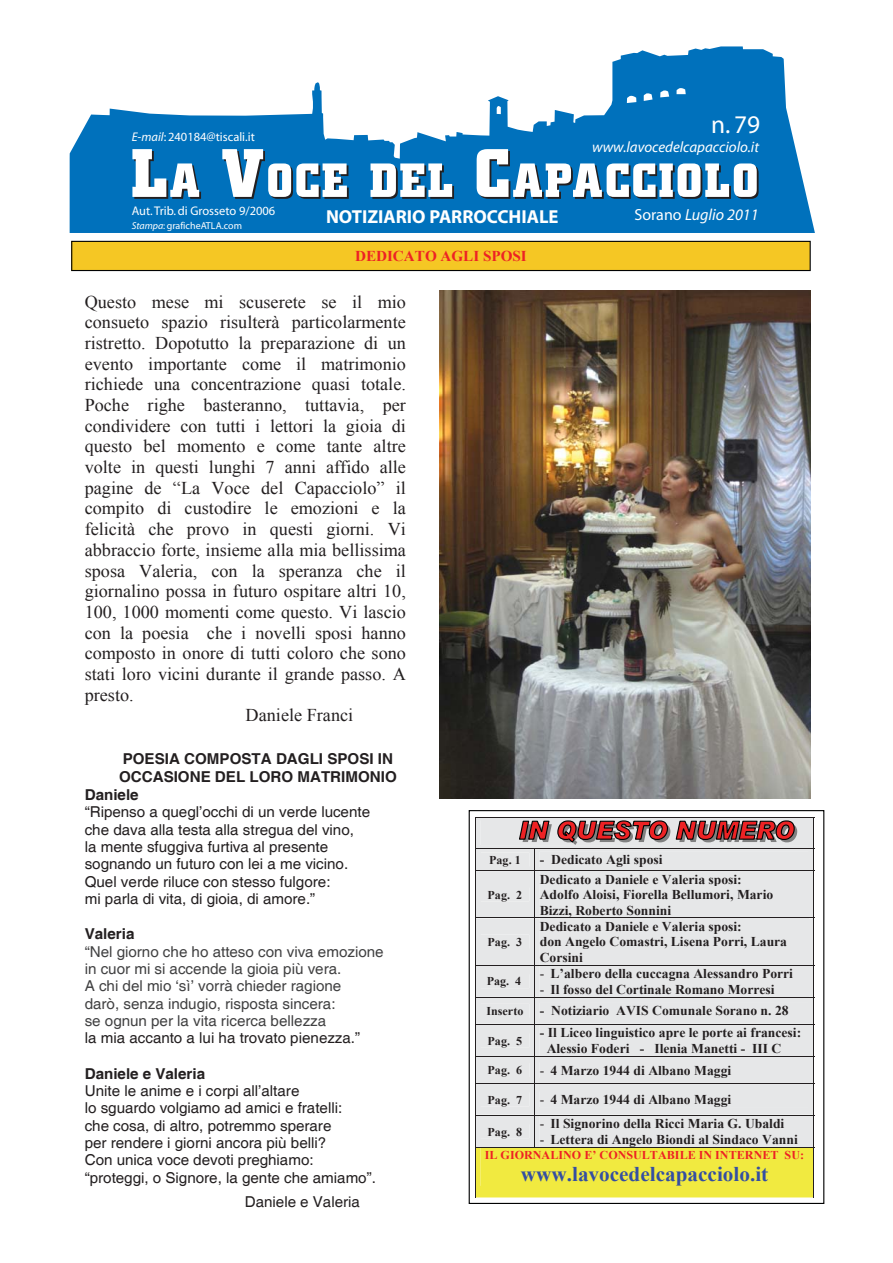
<style>
.page{position:relative;width:893px;height:1263px;background:#fff}
.page>*{position:absolute;margin:0;border:0;box-sizing:border-box;transform-origin:0 0}
.t1{font:25.5px "Myriad";color:#fff}
.t2{font:700 21px "Times New Roman";color:#344ea2}
.t3{font:700 18.9px "Myriad";color:#fff}
.t4{font:18px "Times New Roman";color:#231f20}
.t5{font:italic 16.05px "Myriad";color:#fff}
.t6{font:15px/17.4px "Helvetica";color:#231f20}
.t7{font:15px/17.4px "Helvetica";color:#414142}
.t8{font:700 15px "Helvetica";color:#231f20}
.t9{font:italic 15px "Myriad";color:#fff}
.t10{font:700 15px "Times New Roman";color:#ed2224}
.t11{font:700 13.5px/15.5px "Times New Roman";color:#231f20}
.t12{font:12.6px "Myriad";color:#fff}
.t13{font:700 12px "Times New Roman";color:#231f20}
.t14{font:700 12px "Times New Roman";color:#ed2224}
.t15{font:10.05px "Myriad";color:#fff}
.s1{font-style:italic}
.s2{font-style:normal}
.s3{font-weight:400}
.s4{font-size:12px}
</style>
<div class="page">
<svg style="left:70px;top:46px;width:745px;height:187px;fill:#0071bc"></svg>
<svg style="left:132px;top:149px;width:69px;height:50px"></svg>
<svg style="left:222px;top:149px;width:127px;height:50px"></svg>
<svg style="left:370px;top:163px;width:84px;height:36px"></svg>
<svg style="left:476px;top:149px;width:282px;height:50px"></svg>
<div style="left:72px;top:241px;width:738px;height:30px;background:#f5c724"></div>
<div style="left:71px;top:241px;width:740px;height:30px;border:1px solid #010202"></div>
<div style="left:469px;top:810px;width:355px;height:394px;border:1px solid #010202"></div>
<svg style="left:475px;top:817px;width:339px;height:380px;background:#dbd8d3"></svg>
<div style="left:481px;top:1148px;width:327px;height:14px;background:#f1ea40"></div>
<div style="left:481px;top:1162px;width:327px;height:24px;background:#f1ea40"></div>
<hr style="left:475px;top:1147px;width:339px;height:1px;background:#231f20">
<hr style="left:475px;top:1148px;width:1px;height:49px;background:#231f20">
<hr style="left:813px;top:1148px;width:1px;height:49px;background:#231f20">
<img style="left:439px;top:291px;width:371px;height:508px">
<p class="t12" style="left:132px;top:132px;width:125px"><span class="s1">E-mail</span>: 240184@tiscali.it</p>
<p class="t12" style="left:132px;top:206px;width:145px">Aut. Trib. di Grosseto 9/2006</p>
<p class="t15" style="left:132px;top:222px;width:112px"><span class="s1">Stampa</span>: graficheATLA.com</p>
<p class="t3" style="left:326px;top:209px;width:234px">NOTIZIARIO PARROCCHIALE</p>
<p class="t10" style="left:355px;top:248px;width:173px">DEDICATO AGLI SPOSI</p>
<p class="t4" style="left:85px;top:291px;width:323px">Questo mese mi scuserete se il mio</p>
<p class="t4" style="left:85px;top:312px;width:323px">consueto spazio risulterà particolarmente</p>
<p class="t4" style="left:85px;top:333px;width:323px">ristretto. Dopotutto la preparazione di un</p>
<p class="t4" style="left:85px;top:354px;width:323px">evento importante come il matrimonio</p>
<p class="t4" style="left:85px;top:374px;width:323px">richiede una concentrazione quasi totale.</p>
<p class="t4" style="left:85px;top:395px;width:323px">Poche righe basteranno, tuttavia, per</p>
<p class="t4" style="left:85px;top:416px;width:323px">condividere con tutti i lettori la gioia di</p>
<p class="t4" style="left:85px;top:436px;width:323px">questo bel momento e come tante altre</p>
<p class="t4" style="left:85px;top:457px;width:323px">volte in questi lunghi 7 anni affido alle</p>
<p class="t4" style="left:85px;top:478px;width:323px">pagine de “La Voce del Capacciolo” il</p>
<p class="t4" style="left:85px;top:498px;width:323px">compito di custodire le emozioni e la</p>
<p class="t4" style="left:85px;top:519px;width:323px">felicità che provo in questi giorni. Vi</p>
<p class="t4" style="left:85px;top:540px;width:323px">abbraccio forte, insieme alla mia bellissima</p>
<p class="t4" style="left:85px;top:561px;width:323px">sposa Valeria, con la speranza che il</p>
<p class="t4" style="left:85px;top:581px;width:323px">giornalino possa in futuro ospitare altri 10,</p>
<p class="t4" style="left:85px;top:602px;width:323px">100, 1000 momenti come questo. Vi lascio</p>
<p class="t4" style="left:85px;top:623px;width:323px">con la poesia che i novelli sposi hanno</p>
<p class="t4" style="left:85px;top:643px;width:323px">composto in onore di tutti coloro che sono</p>
<p class="t4" style="left:85px;top:664px;width:323px">stati loro vicini durante il grande passo. A</p>
<p class="t4" style="left:85px;top:685px;width:51px">presto.</p>
<p class="t4" style="left:246px;top:705px;width:109px">Daniele Franci</p>
<h1 class="t1" style="left:711px;top:115px;width:50px">n. 79</h1>
<p class="t9" style="left:592px;top:141px;width:168px">www.lavocedelcapacciolo.it</p>
<p class="t5" style="left:634px;top:209px;width:126px"><span class="s2">Sorano</span> Luglio 2011</p>
<p class="t8" style="left:123px;top:750px;width:272px">POESIA COMPOSTA DAGLI SPOSI IN</p>
<p class="t8" style="left:119px;top:768px;width:279px">OCCASIONE DEL LORO MATRIMONIO</p>
<p class="t8" style="left:85px;top:786px;width:55px">Daniele</p>
<p class="t6" style="left:85px;top:803px;width:287px">“Ripenso a quegl’occhi di un verde lucente che dava alla testa alla stregua del vino,<br>la mente sfuggiva furtiva al presente sognando un futuro con lei a me vicino.<br>Quel verde riluce con stesso fulgore:<br>mi parla di vita, di gioia, di amore.”</p>
<p class="t8" style="left:85px;top:925px;width:51px">Valeria</p>
<p class="t7" style="left:85px;top:943px;width:300px">“Nel giorno che ho atteso con viva emozione in cuor mi si accende la gioia più vera.<br>A chi del mio ‘sì’ vorrà chieder ragione<br>darò, senza indugio, risposta sincera:<br>se ognun per la vita ricerca bellezza</p>
<p class="t6" style="left:85px;top:1029px;width:277px">la mia accanto a lui ha trovato pienezza.”</p>
<p class="t8" style="left:85px;top:1065px;width:122px">Daniele e Valeria</p>
<p class="t6" style="left:85px;top:1082px;width:293px">Unite le anime e i corpi all’altare<br>lo sguardo volgiamo ad amici e fratelli:<br>che cosa, di altro, potremmo sperare<br>per rendere i giorni ancora più belli?<br>Con unica voce devoti preghiamo: “proteggi, o Signore, la gente che amiamo”.</p>
<p class="t6" style="left:245px;top:1193px;width:117px">Daniele e Valeria</p>
<p class="t13" style="left:489px;top:853px;width:33px">Pag. 1</p>
<p class="t11" style="left:540px;top:852px;width:124px">- Dedicato Agli sposi</p>
<p class="t13" style="left:487px;top:888px;width:36px">Pag. 2</p>
<p class="t11" style="left:540px;top:871px;width:235px">Dedicato a Daniele e Valeria sposi:<br>Adolfo Aloisi, Fiorella Bellumori, Mario<br>Bizzi, Roberto Sonnini</p>
<p class="t13" style="left:487px;top:935px;width:36px">Pag. 3</p>
<p class="t11" style="left:540px;top:919px;width:249px">Dedicato a Daniele e Valeria sposi:<br>don Angelo Comastri, Lisena Porri, Laura<br>Corsini</p>
<p class="t11" style="left:540px;top:966px;width:255px"><span class="s3">-</span> L’albero della cuccagna Alessandro Porri</p>
<p class="t11" style="left:486px;top:978px;width:304px;line-height:21.8px;text-indent:53px"><span class="s3">-</span> Il fosso del Cortinale Romano Morresi<br><span class="s4">Inserto</span> - Notiziario AVIS Comunale Sorano n. 28</p>
<p class="t13" style="left:487px;top:1034px;width:36px">Pag. 5</p>
<p class="t11" style="left:547px;top:1025px;width:256px;text-indent:-7px">- Il Liceo linguistico apre le porte ai francesi:<br>Alessio Foderi - Ilenia Manetti - III C</p>
<p class="t13" style="left:487px;top:1064px;width:36px">Pag. 6</p>
<p class="t11" style="left:540px;top:1063px;width:193px"><span class="s3">-</span> 4 Marzo 1944 di Albano Maggi</p>
<p class="t13" style="left:487px;top:1093px;width:36px">Pag. 7</p>
<p class="t11" style="left:540px;top:1092px;width:193px"><span class="s3">-</span> 4 Marzo 1944 di Albano Maggi</p>
<p class="t13" style="left:487px;top:1125px;width:36px">Pag. 8</p>
<p class="t13" style="left:487px;top:975px;width:36px">Pag. 4</p>
<p class="t11" style="left:540px;top:1116px;width:246px"><span class="s3">-</span> Il Signorino della Ricci Maria G. Ubaldi</p>
<p class="t11" style="left:540px;top:1131px;width:259px"><span class="s3">-</span> Lettera di Angelo Biondi al Sindaco Vanni</p>
<p class="t14" style="left:485px;top:1148px;width:321px">IL GIORNALINO E’ CONSULTABILE IN INTERNET SU:</p>
<p class="t2" style="left:521px;top:1163px;width:249px">www.lavocedelcapacciolo.it</p>
</div>
